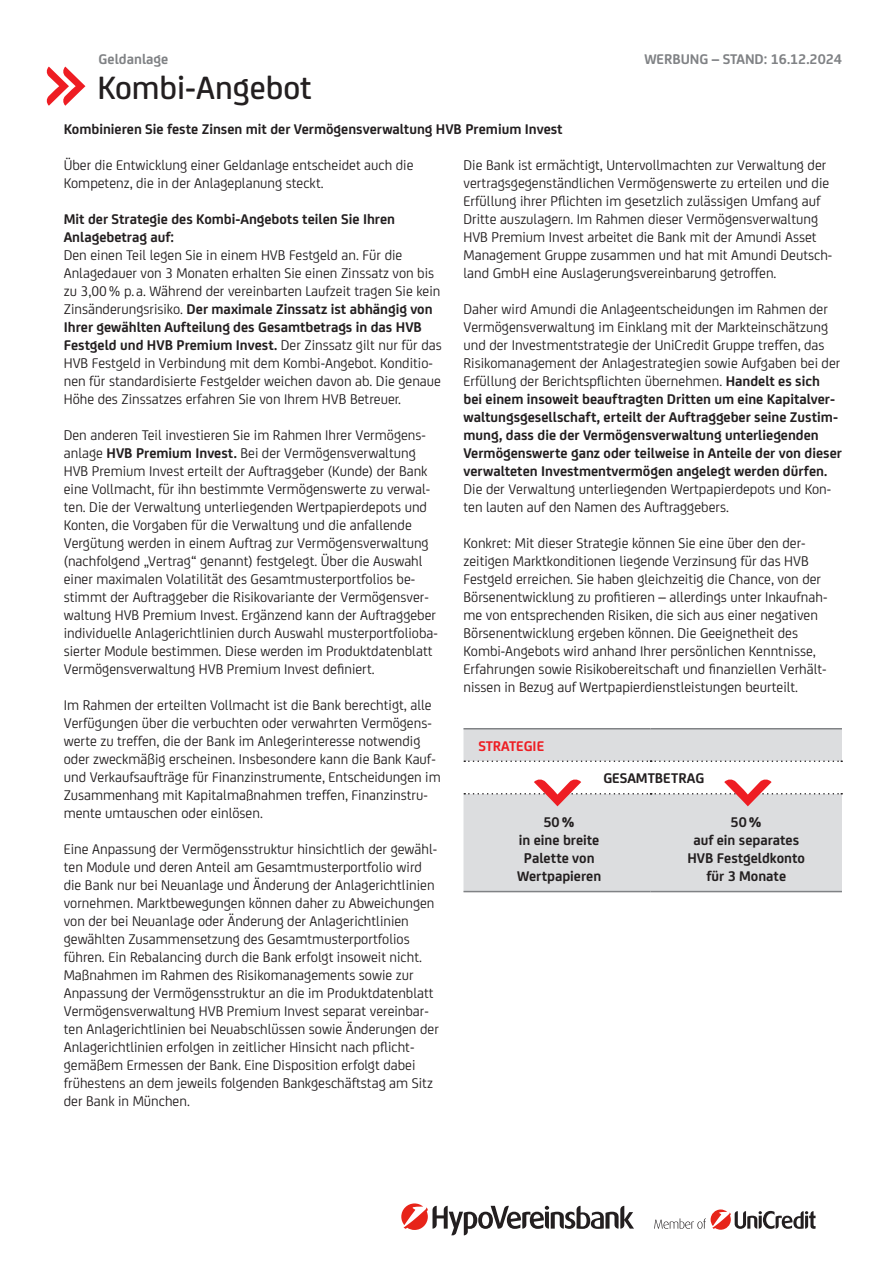
<style>
.page{position:relative;width:893px;height:1263px;background:#fff}
.page>*{position:absolute;margin:0;border:0;box-sizing:border-box;transform-origin:0 0}
.t1{font:500 34.5px "Uni Credit";color:#231f20}
.t2{font:15px/18px "Uni Credit";color:#231f20}
.t3{font:700 15px/18px "Uni Credit";color:#231f20}
.t4{font:700 15px "Uni Credit";color:#808285}
.t5{font:700 15px "Uni Credit";color:#ee1d23}
.s1{font-weight:700}
.s2{font-weight:400}
</style>
<div class="page">
<svg style="left:654px;top:1209px;width:161px;height:21px"></svg>
<svg style="left:401px;top:1203px;width:233px;height:32px"></svg>
<div style="left:463px;top:729px;width:379px;height:162px;background:#dcdddf"></div>
<div style="left:463px;top:761px;width:379px;height:33px;background:#fff"></div>
<svg style="left:464px;top:760px;width:378px;height:2px"></svg>
<hr style="left:463px;top:891px;width:188px;height:1px;background:#808285">
<hr style="left:651px;top:891px;width:191px;height:1px;background:#808285">
<hr style="left:651px;top:728px;width:191px;height:1px;background:#808285">
<hr style="left:463px;top:728px;width:188px;height:1px;background:#808285">
<svg style="left:46px;top:67px;width:39px;height:39px"></svg>
<svg style="left:464px;top:779px;width:378px;height:27px"></svg>
<p class="t4" style="left:99px;top:48px;width:71px">Geldanlage</p>
<p class="t4" style="left:644px;top:48px;width:199px">Werbung – Stand: 16.12.2024</p>
<h1 class="t1" style="left:97px;top:62px;width:216px">Kombi-Angebot</h1>
<p class="t3" style="left:64px;top:119px;width:500px">Kombinieren Sie feste Zinsen mit der Vermögensverwaltung HVB Premium Invest</p>
<p class="t2" style="left:64px;top:155px;width:351px">Über die Entwicklung einer Geldanlage entscheidet auch die<br>Kompetenz, die in der Anlageplanung steckt.</p>
<p class="t3" style="left:64px;top:209px;width:333px">Mit der Strategie des Kombi-Angebots teilen Sie Ihren<br>Anlagebetrag auf:</p>
<p class="t2" style="left:64px;top:245px;width:379px">Den einen Teil legen Sie in einem HVB Festgeld an. Für die Anlagedauer von 3 Monaten erhalten Sie einen Zinssatz von bis zu 3,00% p. a. Während der vereinbarten Laufzeit tragen Sie kein Zinsänderungsrisiko. <span class="s1">Der maximale Zinssatz ist abhängig von Ihrer gewählten Aufteilung des Gesamtbetrags in das HVB Festgeld und HVB Premium Invest.</span> Der Zinssatz gilt nur für das HVB Festgeld in Verbindung mit dem Kombi-Angebot. Konditio&shy;nen für standardisierte Festgelder weichen davon ab. Die genaue Höhe des Zinssatzes erfahren Sie von Ihrem HVB Betreuer.</p>
<p class="t2" style="left:64px;top:425px;width:376px">Den anderen Teil investieren Sie im Rahmen Ihrer Vermögens&shy;anlage <span class="s1">HVB Premium Invest.</span> Bei der Vermögensverwaltung HVB Premium Invest erteilt der Auftraggeber (Kunde) der Bank eine Vollmacht, für ihn bestimmte Vermögenswerte zu verwal&shy;ten. Die der Verwaltung unterliegenden Wertpapierdepots und Konten, die Vorgaben für die Verwaltung und die anfallende Vergütung werden in einem Auftrag zur Vermögensverwaltung (nachfolgend „Vertrag“ genannt) festgelegt. Über die Auswahl einer maximalen Volatilität des Gesamtmusterportfolios be&shy;stimmt der Auftraggeber die Risikovariante der Vermögensver&shy;waltung HVB Premium Invest. Ergänzend kann der Auftraggeber individuelle Anlagerichtlinien durch Auswahl musterportfolioba&shy;sierter Module bestimmen. Diese werden im Produktdatenblatt Vermögensverwaltung HVB Premium Invest definiert.</p>
<p class="t2" style="left:64px;top:695px;width:378px">Im Rahmen der erteilten Vollmacht ist die Bank berechtigt, alle Verfügungen über die verbuchten oder verwahrten Vermögens&shy;werte zu treffen, die der Bank im Anlegerinteresse notwendig oder zweckmäßig erscheinen. Insbesondere kann die Bank Kauf&shy;und Verkaufsaufträge für Finanzinstrumente, Entscheidungen im Zusammenhang mit Kapitalmaßnahmen treffen, Finanzinstru&shy;mente umtauschen oder einlösen.</p>
<p class="t2" style="left:64px;top:839px;width:377px">Eine Anpassung der Vermögensstruktur hinsichtlich der gewähl&shy;ten Module und deren Anteil am Gesamtmusterportfolio wird die Bank nur bei Neuanlage und Änderung der Anlagerichtlinien vornehmen. Marktbewegungen können daher zu Abweichungen von der bei Neuanlage oder Änderung der Anlagerichtlinien gewählten Zusammensetzung des Gesamtmusterportfolios führen. Ein Rebalancing durch die Bank erfolgt insoweit nicht.<br>Maßnahmen im Rahmen des Risikomanagements sowie zur Anpassung der Vermögensstruktur an die im Produktdatenblatt Vermögensverwaltung HVB Premium Invest separat vereinbar&shy;ten Anlagerichtlinien bei Neuabschlüssen sowie Änderungen der Anlagerichtlinien erfolgen in zeitlicher Hinsicht nach pflicht&shy;gemäßem Ermessen der Bank. Eine Disposition erfolgt dabei frühestens an dem jeweils folgenden Bankgeschäftstag am Sitz der Bank in München.</p>
<p class="t2" style="left:463px;top:155px;width:370px">Die Bank ist ermächtigt, Untervollmachten zur Verwaltung der vertragsgegenständlichen Vermögenswerte zu erteilen und die Erfüllung ihrer Pflichten im gesetzlich zulässigen Umfang auf Dritte auszulagern. Im Rahmen dieser Vermögensverwaltung HVB Premium Invest arbeitet die Bank mit der Amundi Asset Management Gruppe zusammen und hat mit Amundi Deutsch&shy;land GmbH eine Auslagerungsvereinbarung getroffen.</p>
<p class="t3" style="left:463px;top:299px;width:380px"><span class="s2">Daher wird Amundi die Anlageentscheidungen im Rahmen der Vermögensverwaltung im Einklang mit der Markteinschätzung und der Investmentstrategie der UniCredit Gruppe treffen, das Risikomanagement der Anlagestrategien sowie Aufgaben bei der Erfüllung der Berichtspflichten übernehmen.</span> Handelt es sich bei einem insoweit beauftragten Dritten um eine Kapitalver&shy;waltungsgesellschaft, erteilt der Auftraggeber seine Zustim&shy;mung, dass die der Vermögensverwaltung unterliegenden Vermögenswerte ganz oder teilweise in Anteile der von dieser verwalteten Investmentvermögen angelegt werden dürfen.</p>
<p class="t2" style="left:463px;top:479px;width:369px">Die der Verwaltung unterliegenden Wertpapierdepots und Kon&shy;ten lauten auf den Namen des Auftraggebers.</p>
<p class="t2" style="left:463px;top:533px;width:365px">Konkret: Mit dieser Strategie können Sie eine über den der&shy;zeitigen Marktkonditionen liegende Verzinsung für das HVB Festgeld erreichen. Sie haben gleichzeitig die Chance, von der Börsenentwicklung zu profitieren – allerdings unter Inkaufnah&shy;me von entsprechenden Risiken, die sich aus einer negativen Börsenentwicklung ergeben können. Die Geeignetheit des Kombi-Angebots wird anhand Ihrer persönlichen Kenntnisse, Erfahrungen sowie Risikobereitschaft und finanziellen Verhält&shy;nissen in Bezug auf Wertpapierdienstleistungen beurteilt.</p>
<p class="t5" style="left:478px;top:734px;width:17px">STRATEG</p>
<p class="t5" style="left:533px;top:734px;width:12px">IE</p>
<p class="t3" style="left:603px;top:768px;width:54px">GESAMTBETRAG</p>
<p class="t3" style="left:517px;top:812px;width:86px;text-align:center">50%<br>in eine breite<br>Palette von<br>Wertpapieren</p>
<p class="t3" style="left:687px;top:812px;width:119px;text-align:center">50%<br>auf ein separates<br>HVB Festgeldkonto für 3 Monate</p>
</div>
